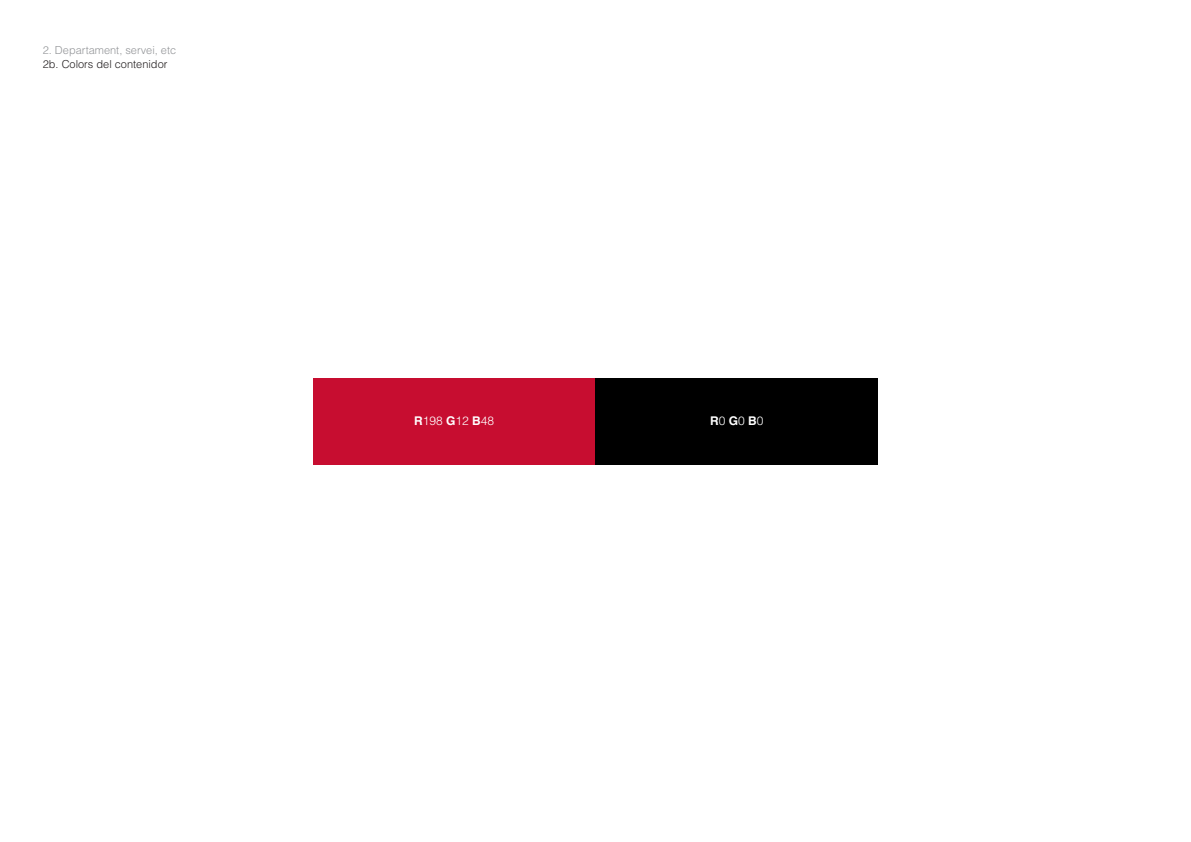
<style>
.page{position:relative;width:1191px;height:842px;background:#fff}
.page>*{position:absolute;margin:0;border:0;box-sizing:border-box;transform-origin:0 0}
.t1{font:300 12px "Helvetica LT Std";color:#fff}
.t2{font:700 12px "Helvetica LT Std";color:#fff}
.t3{font:300 11px "Helvetica LT Std";color:#939598}
.t4{font:300 11px "Helvetica LT Std";color:#231f20}
.s1{font-weight:700}
.s2{font-weight:300}
</style>
<div class="page">
<div style="left:313px;top:378px;width:282px;height:86px;background:#c70d30"></div>
<div style="left:595px;top:378px;width:283px;height:86px;background:#000"></div>
<p class="t3" style="left:43px;top:44px;width:135px">2. Departament, servei, etc</p>
<p class="t4" style="left:43px;top:57px;width:126px">2b. Colors del contenidor</p>
<p class="t1" style="left:414px;top:413px;width:82px"><span class="s1">R</span>198 <span class="s1">G</span>12 <span class="s1">B</span>48</p>
<p class="t2" style="left:710px;top:414px;width:55px">R<span class="s2">0</span> G<span class="s2">0</span> B<span class="s2">0</span></p>
</div>
